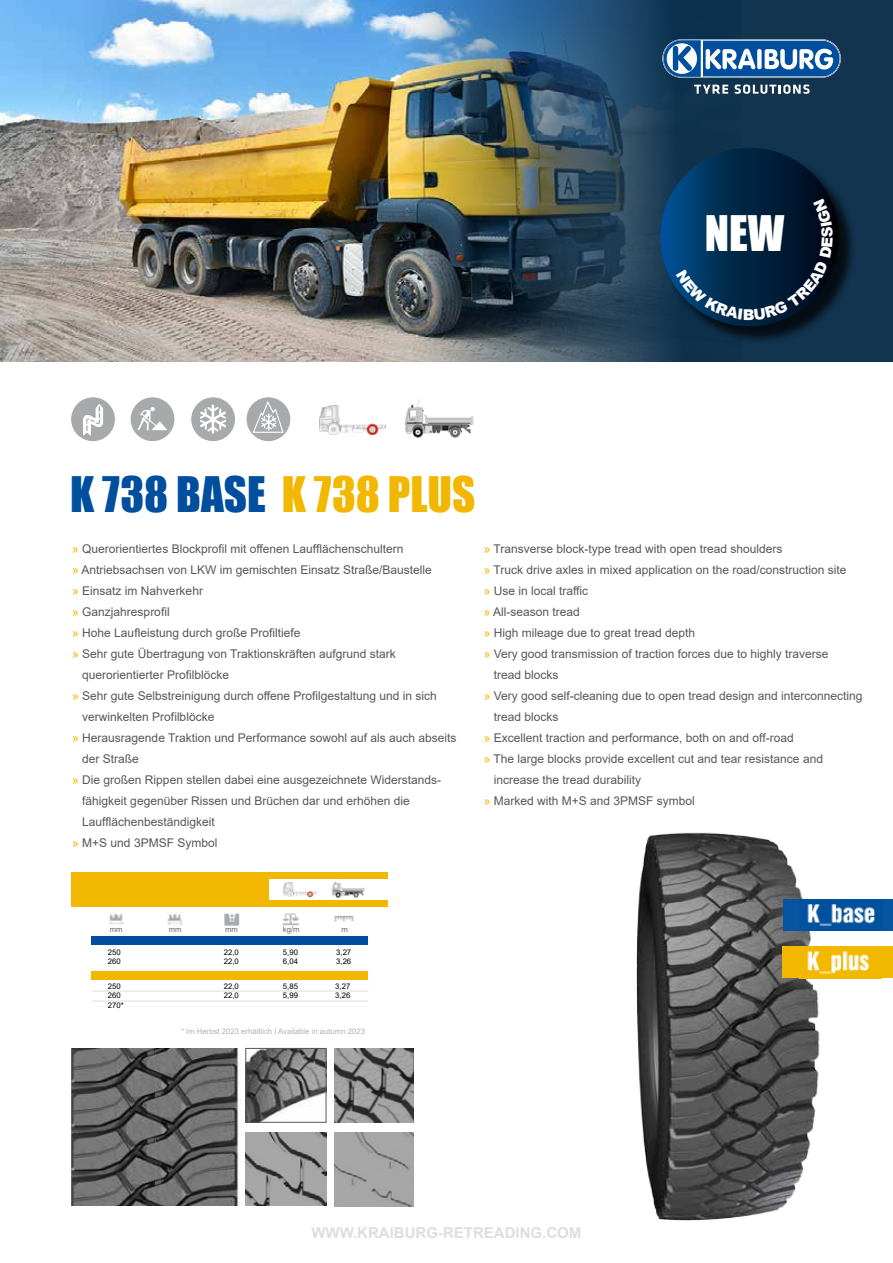
<style>
.page{position:relative;width:893px;height:1263px;background:#fff}
.page>*{position:absolute;margin:0;border:0;box-sizing:border-box;transform-origin:0 0}
.t1{font:45px "Impact";color:#004f9f}
.t2{font:45px "Impact";color:#fff}
.t3{font:700 15px "Arial";color:#dedede}
.t4{font:12px "Arial";color:#575756}
.t5{font:7.8px "Arial";color:#000}
.t6{font:7.8px "Arial";color:#b3b2b2}
.t7{font:7.8px "Arial";color:#686868}
.s1{color:#f2b700}
</style>
<div class="page">
<img style="left:636px;top:832px;width:252px;height:389px">
<img style="left:0;top:0;width:396px;height:361px">
<img style="left:396px;top:0;width:497px;height:362px">
<div style="left:783px;top:946px;width:110px;height:32px;background:#f2b700"></div>
<img style="left:71px;top:1048px;width:168px;height:157px">
<img style="left:248px;top:1050px;width:76px;height:70px">
<div style="left:246px;top:1048px;width:80px;height:74px;border:1px solid #575756"></div>
<img style="left:246px;top:1132px;width:80px;height:74px">
<img style="left:334px;top:1132px;width:80px;height:74px">
<img style="left:334px;top:1048px;width:80px;height:75px">
<div style="left:71px;top:397px;width:44px;height:45px;background:#a8a9ab;border-radius:50%"></div>
<div style="left:70px;top:396px;width:46px;height:46px;border:1px solid #fff;border-radius:50%"></div>
<svg style="left:83px;top:404px;width:20px;height:32px"></svg>
<div style="left:130px;top:397px;width:45px;height:45px;background:#a8a9ab;border-radius:50%"></div>
<div style="left:130px;top:396px;width:45px;height:46px;border:1px solid #fff;border-radius:50%"></div>
<svg style="left:138px;top:407px;width:29px;height:23px"></svg>
<div style="left:191px;top:397px;width:45px;height:45px;background:#a8a9ab;border-radius:50%"></div>
<div style="left:190px;top:396px;width:46px;height:46px;border:1px solid #fff;border-radius:50%"></div>
<svg style="left:200px;top:404px;width:26px;height:30px"></svg>
<svg style="left:246px;top:397px;width:45px;height:45px"></svg>
<div style="left:246px;top:396px;width:45px;height:46px;border:1px solid #fff;border-radius:50%"></div>
<svg style="left:252px;top:400px;width:32px;height:34px"></svg>
<img style="left:320px;top:405px;width:66px;height:30px">
<img style="left:807px;top:951px;width:63px;height:23px">
<div style="left:71px;top:872px;width:317px;height:35px;background:#f2b700"></div>
<div style="left:270px;top:879px;width:118px;height:21px;background:#fff"></div>
<img style="left:108px;top:911px;width:15px;height:13px">
<img style="left:167px;top:912px;width:16px;height:14px">
<img style="left:224px;top:913px;width:16px;height:13px">
<img style="left:282px;top:913px;width:18px;height:13px">
<img style="left:334px;top:916px;width:20px;height:6px">
<div style="left:92px;top:936px;width:276px;height:9px;background:#004f9f"></div>
<div style="left:92px;top:971px;width:276px;height:9px;background:#f2b700"></div>
<hr style="left:92px;top:991px;width:276px;height:1px;background:#dedede">
<hr style="left:92px;top:1001px;width:276px;height:1px;background:#dedede">
<img style="left:332px;top:880px;width:32px;height:17px">
<img style="left:283px;top:882px;width:33px;height:15px">
<div style="left:662px;top:150px;width:195px;height:195px;background:#000;opacity:.75"></div>
<svg style="left:660px;top:148px;width:179px;height:178px;background:#002a4e"></svg>
<svg style="left:662px;top:39px;width:179px;height:39px"></svg>
<svg style="left:694px;top:85px;width:34px;height:9px"></svg>
<svg style="left:734px;top:85px;width:75px;height:9px"></svg>
<div style="left:783px;top:899px;width:110px;height:31px;background:#00529e"></div>
<img style="left:807px;top:904px;width:68px;height:22px">
<img style="left:404px;top:399px;width:70px;height:38px">
<svg style="left:676px;top:198px;width:157px;height:122px;background:#002442"></svg>
<h1 class="t2" style="left:705px;top:199px;width:81px">NEW</h1>
<h1 class="t1" style="left:70px;top:459px;width:407px">K 738 BASE <span class="s1">K 738 PLUS</span></h1>
<p class="t4" style="left:72px;top:541px;width:333px"><span class="s1">»</span> Querorientiertes Blockprofil mit offenen Laufflächenschultern</p>
<p class="t4" style="left:72px;top:562px;width:361px"><span class="s1">»</span> Antriebsachsen von LKW im gemischten Einsatz Straße/Baustelle</p>
<p class="t4" style="left:72px;top:583px;width:132px"><span class="s1">»</span> Einsatz im Nahverkehr</p>
<p class="t4" style="left:72px;top:604px;width:99px"><span class="s1">»</span> Ganzjahresprofil</p>
<p class="t4" style="left:72px;top:625px;width:230px"><span class="s1">»</span> Hohe Laufleistung durch große Profiltiefe</p>
<p class="t4" style="left:72px;top:646px;width:325px"><span class="s1">»</span> Sehr gute Übertragung von Traktionskräften aufgrund stark</p>
<p class="t4" style="left:82px;top:667px;width:148px">querorientierter Profilblöcke</p>
<p class="t4" style="left:72px;top:688px;width:366px"><span class="s1">»</span> Sehr gute Selbstreinigung durch offene Profilgestaltung und in sich</p>
<p class="t4" style="left:82px;top:709px;width:134px">verwinkelten Profilblöcke</p>
<p class="t4" style="left:72px;top:730px;width:386px"><span class="s1">»</span> Herausragende Traktion und Performance sowohl auf als auch abseits</p>
<p class="t4" style="left:82px;top:751px;width:58px">der Straße</p>
<p class="t4" style="left:72px;top:772px;width:370px"><span class="s1">»</span> Die großen Rippen stellen dabei eine ausgezeichnete Widerstands-</p>
<p class="t4" style="left:82px;top:793px;width:329px">fähigkeit gegenüber Rissen und Brüchen dar und erhöhen die</p>
<p class="t4" style="left:82px;top:814px;width:134px">Laufflächenbeständigkeit</p>
<p class="t4" style="left:72px;top:835px;width:147px"><span class="s1">»</span> M+S und 3PMSF Symbol</p>
<p class="t4" style="left:484px;top:541px;width:300px"><span class="s1">»</span> Transverse block-type tread with open tread shoulders</p>
<p class="t4" style="left:484px;top:562px;width:364px"><span class="s1">»</span> Truck drive axles in mixed application on the road/construction site</p>
<p class="t4" style="left:484px;top:583px;width:106px"><span class="s1">»</span> Use in local traffic</p>
<p class="t4" style="left:484px;top:604px;width:98px"><span class="s1">»</span> All-season tread</p>
<p class="t4" style="left:484px;top:625px;width:213px"><span class="s1">»</span> High mileage due to great tread depth</p>
<p class="t4" style="left:484px;top:646px;width:346px"><span class="s1">»</span> Very good transmission of traction forces due to highly traverse</p>
<p class="t4" style="left:494px;top:667px;width:66px">tread blocks</p>
<p class="t4" style="left:484px;top:688px;width:380px"><span class="s1">»</span> Very good self-cleaning due to open tread design and interconnecting</p>
<p class="t4" style="left:494px;top:709px;width:66px">tread blocks</p>
<p class="t4" style="left:484px;top:730px;width:311px"><span class="s1">»</span> Excellent traction and performance, both on and off-road</p>
<p class="t4" style="left:484px;top:751px;width:341px"><span class="s1">»</span> The large blocks provide excellent cut and tear resistance and</p>
<p class="t4" style="left:494px;top:772px;width:149px">increase the tread durability</p>
<p class="t4" style="left:484px;top:793px;width:213px"><span class="s1">»</span> Marked with M+S and 3PMSF symbol</p>
<p class="t7" style="left:110px;top:924px;width:14px">mm</p>
<p class="t7" style="left:169px;top:924px;width:14px">mm</p>
<p class="t7" style="left:225px;top:924px;width:14px">mm</p>
<p class="t7" style="left:283px;top:924px;width:18px">kg/m</p>
<p class="t7" style="left:341px;top:924px;width:8px">m</p>
<p class="t5" style="left:108px;top:947px;width:14px">250</p>
<p class="t5" style="left:224px;top:947px;width:17px">22,0</p>
<p class="t5" style="left:283px;top:947px;width:17px">5,90</p>
<p class="t5" style="left:336px;top:947px;width:17px">3,27</p>
<p class="t5" style="left:108px;top:956px;width:14px">260</p>
<p class="t5" style="left:224px;top:956px;width:17px">22,0</p>
<p class="t5" style="left:283px;top:956px;width:17px">6,04</p>
<p class="t5" style="left:336px;top:956px;width:17px">3,26</p>
<p class="t5" style="left:108px;top:981px;width:14px">250</p>
<p class="t5" style="left:224px;top:981px;width:17px">22,0</p>
<p class="t5" style="left:283px;top:981px;width:17px">5,85</p>
<p class="t5" style="left:335px;top:981px;width:17px">3,27</p>
<p class="t5" style="left:108px;top:990px;width:14px">260</p>
<p class="t5" style="left:224px;top:990px;width:17px">22,0</p>
<p class="t5" style="left:283px;top:990px;width:17px">5,99</p>
<p class="t5" style="left:335px;top:990px;width:17px">3,26</p>
<p class="t5" style="left:108px;top:999px;width:17px">270*</p>
<p class="t6" style="left:181px;top:1026px;width:185px">* Im Herbst 2023 erhältlich I Available in autumn 2023</p>
<p class="t3" style="left:311px;top:1222px;width:271px">WWW.KRAIBURG-RETREADING.COM</p>
</div>
